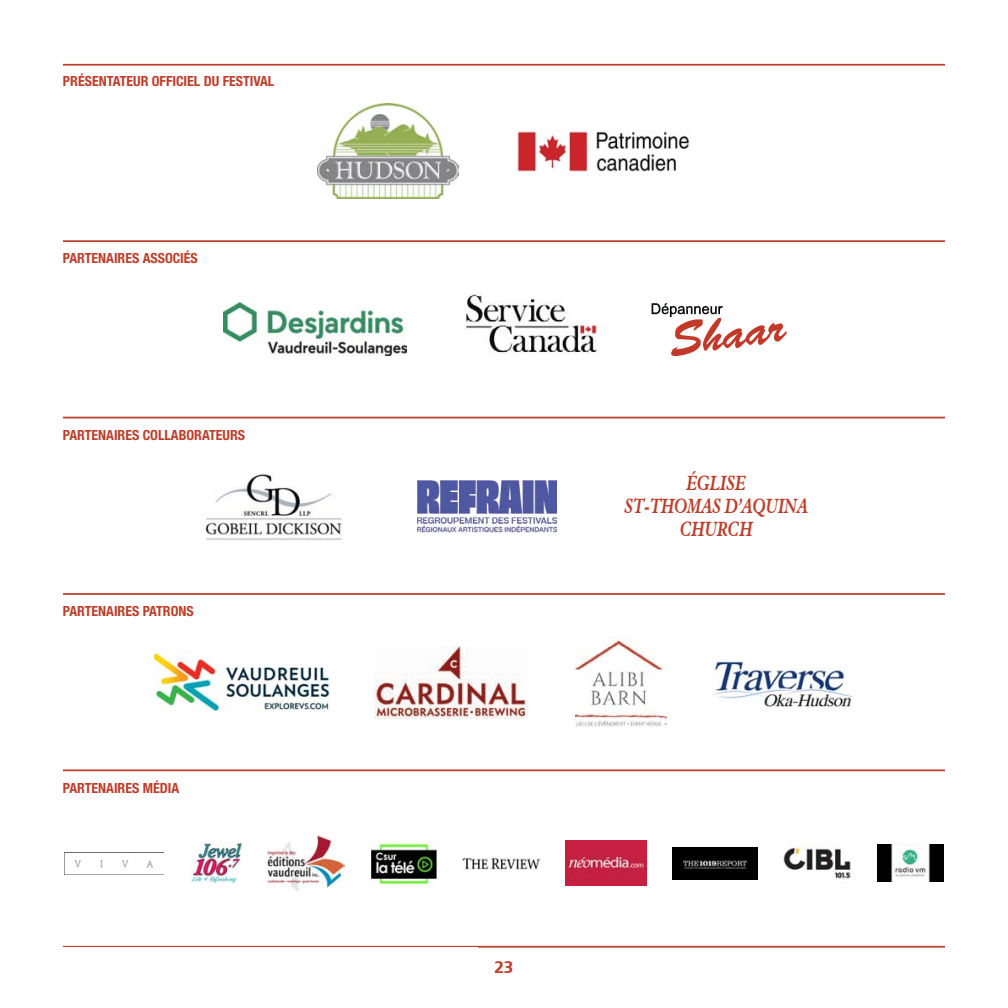
<style>
.page{position:relative;width:1008px;height:1008px;background:#fff}
.page>*{position:absolute;margin:0;border:0;box-sizing:border-box;transform-origin:0 0}
.t1{font:21.18px/22.9px "Aldine 401 BT Bold Italic A";color:#bd3e2a;text-align:center;scale:.73 1}
.t2{font:15.75px "Charcoal CY";color:#bd3e2a}
.t3{font:700 condensed 14px "Helvetica Neue";color:#bd3e2a}
</style>
<div class="page">
<hr style="left:63px;top:240px;width:882px;height:2px;background:#bd3e2a">
<hr style="left:63px;top:64px;width:882px;height:2px;background:#bd3e2a">
<hr style="left:63px;top:417px;width:882px;height:1px;background:#bd3e2a">
<hr style="left:63px;top:593px;width:882px;height:2px;background:#bd3e2a">
<hr style="left:63px;top:769px;width:882px;height:2px;background:#bd3e2a">
<hr style="left:63px;top:946px;width:882px;height:2px;background:#bd3e2a">
<img style="left:223px;top:303px;width:183px;height:53px">
<img style="left:466px;top:294px;width:131px;height:60px">
<img style="left:318px;top:104px;width:141px;height:95px">
<img style="left:74px;top:860px;width:79px;height:8px">
<img style="left:191px;top:843px;width:51px;height:41px">
<svg style="left:565px;top:840px;width:81px;height:1px"></svg>
<img style="left:565px;top:841px;width:81px;height:45px">
<img style="left:371px;top:843px;width:66px;height:41px">
<img style="left:267px;top:835px;width:77px;height:57px">
<img style="left:462px;top:857px;width:78px;height:12px">
<img style="left:672px;top:847px;width:85px;height:33px">
<img style="left:783px;top:837px;width:68px;height:42px">
<img style="left:877px;top:845px;width:67px;height:37px">
<img style="left:375px;top:646px;width:153px;height:72px">
<img style="left:712px;top:661px;width:142px;height:47px">
<img style="left:417px;top:480px;width:139px;height:52px">
<img style="left:205px;top:474px;width:137px;height:66px">
<div style="left:53px;top:947px;width:425px;height:27px;background:#fff"></div>
<img style="left:154px;top:651px;width:175px;height:63px">
<img style="left:575px;top:637px;width:91px;height:90px">
<img style="left:516px;top:131px;width:174px;height:41px">
<img style="left:651px;top:303px;width:136px;height:54px">
<p class="t3" style="left:63px;top:73px;width:213px">PRÉSENTATEUR OFFICIEL DU FESTIVAL</p>
<p class="t3" style="left:63px;top:249px;width:136px">PARTENAIRES ASSOCIÉS</p>
<p class="t3" style="left:63px;top:426px;width:184px">PARTENAIRES COLLABORATEURS</p>
<p class="t3" style="left:63px;top:603px;width:132px">PARTENAIRES PATRONS</p>
<p class="t3" style="left:63px;top:780px;width:118px">PARTENAIRES MÉDIA</p>
<h1 class="t1" style="left:625px;top:472px;width:253px">ÉGLISE<br>ST-THOMAS D’AQUINA<br>CHURCH</h1>
<p class="t2" style="left:495px;top:958px;width:20px">23</p>
</div>
